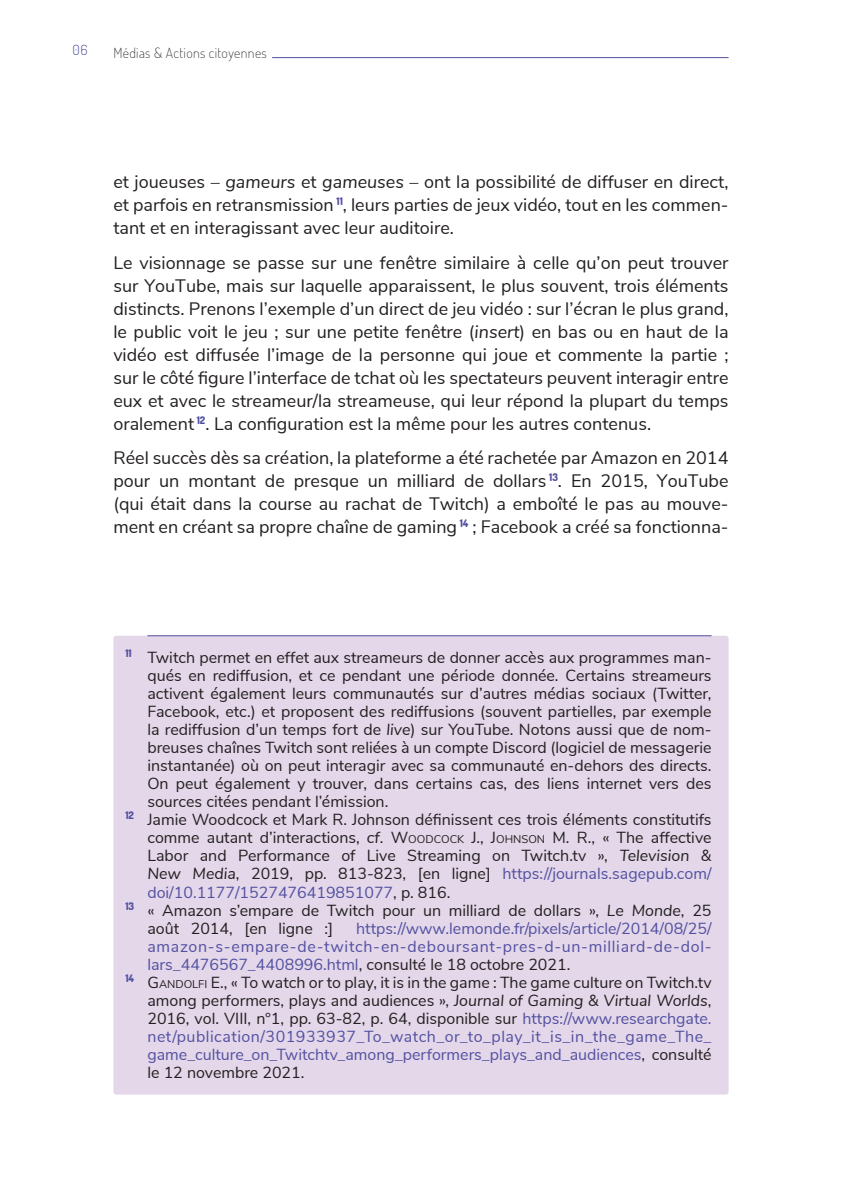
<style>
.page{position:relative;width:842px;height:1191px;background:#fff}
.page>*{position:absolute;margin:0;border:0;box-sizing:border-box;transform-origin:0 0}
.t1{font:18px/23px "Nunito Sans";color:#231f20;text-align:justify}
.t2{font:16px "Nunito Sans";color:#231f20}
.t3{font:16px "Nunito Sans";color:#5350a1}
.t4{font:16px "Nunito Sans";letter-spacing:.03em;color:#5350a1}
.t5{font:16px "Nunito Sans";letter-spacing:.045em;color:#5350a1}
.t6{font:200 14px "Dosis";letter-spacing:.025em;color:#231f20}
.t7{font:300 14px "Dosis";color:#5350a1}
.s1{font-style:italic}
.s2{font-style:inherit}
.s3{font-size:11.2px}
.s4{font-style:italic;color:#231f20}
.s5{color:#231f20}
.s6{color:#5350a1}
</style>
<div class="page">
<hr style="left:113px;top:57px;width:616px;height:1px;background:#5350a1">
<div style="left:108px;top:52px;width:164px;height:10px;background:#fff"></div>
<div style="left:113px;top:636px;width:616px;height:458px;background:#e3d7e9;border-radius:3px"></div>
<hr style="left:147px;top:635px;width:564px;height:1px;background:#5350a1">
<p class="t7" style="left:73px;top:41px;width:17px">06</p>
<p class="t6" style="left:113px;top:44px;width:155px">Médias &amp; Actions citoyennes</p>
<p class="t1" style="left:113px;top:169px;width:617px">et joueuses – <span class="s1">gameurs</span> et <span class="s1">gameuses</span> – ont la possibilité de diffuser en direct, et parfois en retransmission <sup>11</sup>, leurs parties de jeux vidéo, tout en les commen&shy;tant et en interagissant avec leur auditoire.</p>
<p class="t1" style="left:113px;top:250px;width:617px">Le visionnage se passe sur une fenêtre similaire à celle qu’on peut trouver sur YouTube, mais sur laquelle apparaissent, le plus souvent, trois éléments distincts. Prenons l’exemple d’un direct de jeu vidéo : sur l’écran le plus grand, le public voit le jeu ; sur une petite fenêtre (<span class="s1">insert</span>) en bas ou en haut de la vidéo est diffusée l’image de la personne qui joue et commente la partie ; sur le côté figure l’interface de tchat où les spectateurs peuvent interagir entre eux et avec le streameur/la streameuse, qui leur répond la plupart du temps oralement <sup>12</sup>. La configuration est la même pour les autres contenus.</p>
<p class="t1" style="left:113px;top:445px;width:617px">Réel succès dès sa création, la plateforme a été rachetée par Amazon en 2014 pour un montant de presque un milliard de dollars <sup>13</sup>. En 2015, YouTube (qui était dans la course au rachat de Twitch) a emboîté le pas au mouve&shy;ment en créant sa propre chaîne de gaming <sup>14</sup> ; Facebook a créé sa fonctionna-</p>
<p class="t2" style="left:125px;top:646px;width:588px"><sup>11</sup> Twitch permet en effet aux streameurs de donner accès aux programmes man-</p>
<p class="t2" style="left:147px;top:664px;width:566px">qués en rediffusion, et ce pendant une période donnée. Certains streameurs</p>
<p class="t2" style="left:147px;top:682px;width:566px">activent également leurs communautés sur d’autres médias sociaux (Twitter,</p>
<p class="t2" style="left:147px;top:700px;width:566px">Facebook, etc.) et proposent des rediffusions (souvent partielles, par exemple</p>
<p class="t2" style="left:147px;top:718px;width:566px">la rediffusion d’un temps fort de <span class="s1">live</span>) sur YouTube. Notons aussi que de nom-</p>
<p class="t2" style="left:147px;top:736px;width:566px">breuses chaînes Twitch sont reliées à un compte Discord (logiciel de messagerie</p>
<p class="t2" style="left:147px;top:754px;width:566px">instantanée) où on peut interagir avec sa communauté en-dehors des directs.</p>
<p class="t2" style="left:147px;top:772px;width:566px">On peut également y trouver, dans certains cas, des liens internet vers des</p>
<p class="t2" style="left:147px;top:790px;width:242px">sources citées pendant l’émission.</p>
<p class="t2" style="left:125px;top:808px;width:588px"><sup>12</sup> Jamie Woodcock et Mark R. Johnson définissent ces trois éléments constitutifs</p>
<p class="t2" style="left:147px;top:826px;width:566px">comme autant d’interactions, <span class="s1">cf</span>. <span class="s2">W</span><span class="s3">OODCOCK</span> J., <span class="s2">J</span><span class="s3">OHNSON</span> M. R., « The affective</p>
<p class="t2" style="left:147px;top:844px;width:566px">Labor and Performance of Live Streaming on Twitch.tv », <span class="s1">Television &amp;</span></p>
<p class="t3" style="left:147px;top:862px;width:566px"><span class="s4">New Media</span><span class="s5">, 2019, pp. 813-823, [en ligne]</span> https://journals.sagepub.com/</p>
<p class="t3" style="left:147px;top:880px;width:304px">doi/10.1177/1527476419851077<span class="s5">, p. 816.</span></p>
<p class="t2" style="left:125px;top:898px;width:588px"><sup>13</sup> « Amazon s’empare de Twitch pour un milliard de dollars », <span class="s1">Le Monde</span>, 25</p>
<p class="t2" style="left:147px;top:916px;width:187px">août 2014, [en ligne :]</p>
<p class="t3" style="left:356px;top:916px;width:357px">https://www.lemonde.fr/pixels/article/2014/08/25/</p>
<p class="t5" style="left:147px;top:934px;width:566px">amazon-s-empare-de-twitch-en-deboursant-pres-d-un-milliard-de-dol-</p>
<p class="t3" style="left:147px;top:952px;width:424px">lars_4476567_4408996.html<span class="s5">, consulté le 18 octobre 2021.</span></p>
<p class="t2" style="left:125px;top:970px;width:588px"><sup>14</sup> <span class="s2">G</span><span class="s3">ANDOLFI</span> E., « To watch or to play, it is in the game : The game culture on Twitch.tv</p>
<p class="t2" style="left:147px;top:988px;width:566px">among performers, plays and audiences », <span class="s1">Journal of Gaming &amp; Virtual Worlds</span>,</p>
<p class="t2" style="left:147px;top:1006px;width:566px">2016, vol. VIII, n°1, pp. 63-82, p. 64, disponible sur <span class="s6">https://www.researchgate.</span></p>
<p class="t4" style="left:147px;top:1024px;width:566px">net/publication/301933937_To_watch_or_to_play_it_is_in_the_game_The_</p>
<p class="t3" style="left:147px;top:1042px;width:566px">game_culture_on_Twitchtv_among_performers_plays_and_audiences<span class="s5">, consulté</span></p>
<p class="t2" style="left:147px;top:1060px;width:159px">le 12 novembre 2021.</p>
</div>
